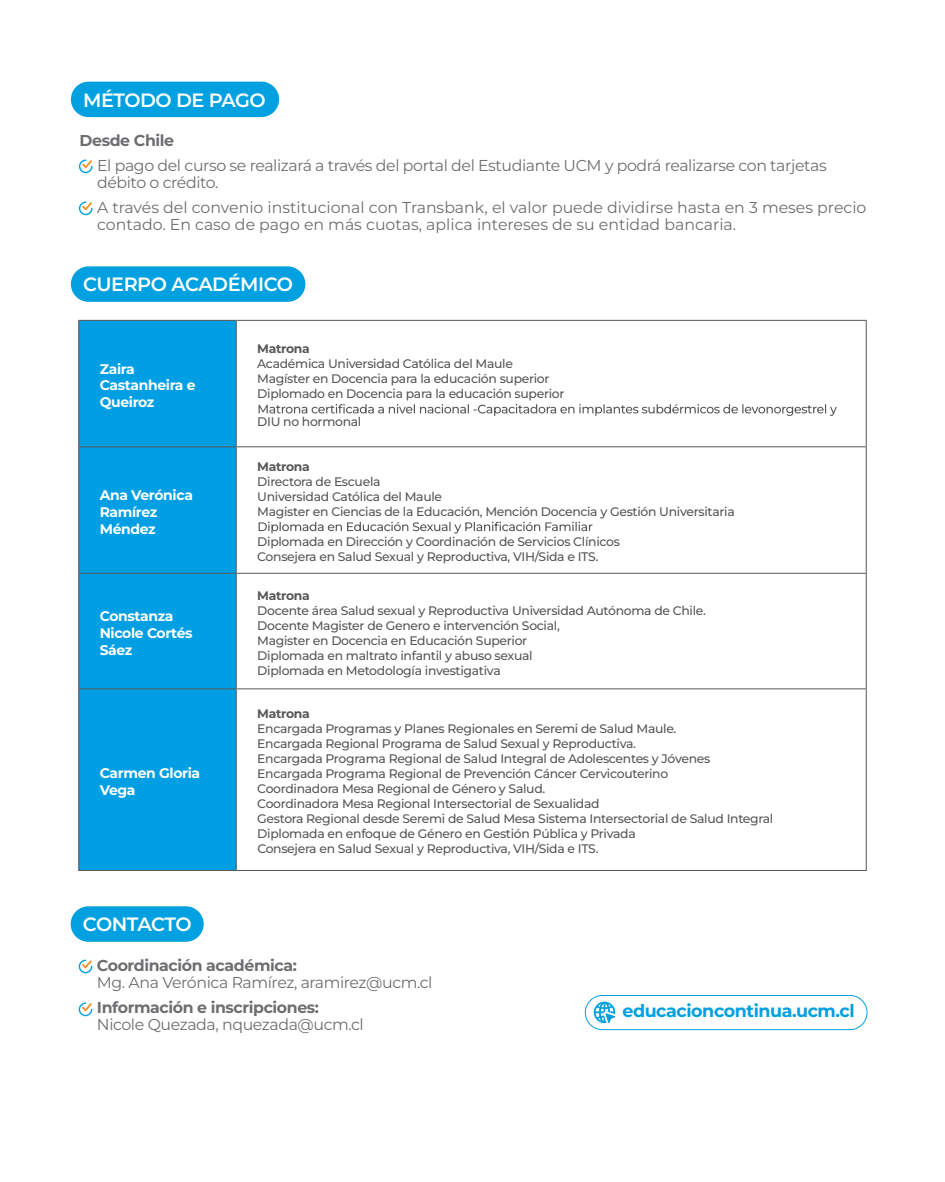
<style>
.page{position:relative;width:945px;height:1182px;background:#fff}
.page>*{position:absolute;margin:0;border:0;box-sizing:border-box;transform-origin:0 0}
.t1{font:600 19.25px "Montserrat";letter-spacing:-.025em;color:#fff}
.t2{font:700 17.5px "Montserrat";letter-spacing:-.025em;color:#01a0e0}
.t3{font:15.75px/16.6px "Montserrat";letter-spacing:-.025em;color:#6d6e71}
.t4{font:15.75px/16.6px "Montserrat";color:#6d6e71}
.t5{font:700 15.75px "Montserrat";letter-spacing:-.025em;color:#6d6e71}
.t6{font:700 13.91px/16.7px "Montserrat";letter-spacing:-.025em;color:#fff}
.t7{font:500 12.42px/15px "Montserrat";letter-spacing:-.025em;color:#575756}
.t8{font:700 12.42px "Montserrat";letter-spacing:-.025em;color:#575756}
</style>
<div class="page">
<div style="left:71px;top:82px;width:208px;height:35px;background:#01a0e0;border-radius:18px"></div>
<svg style="left:79px;top:159px;width:14px;height:14px"></svg>
<svg style="left:79px;top:201px;width:14px;height:14px"></svg>
<div style="left:71px;top:266px;width:234px;height:36px;background:#01a0e0;border-radius:18px"></div>
<div style="left:71px;top:906px;width:133px;height:35px;background:#01a0e0;border-radius:18px"></div>
<svg style="left:79px;top:959px;width:13px;height:14px"></svg>
<svg style="left:79px;top:1002px;width:13px;height:14px"></svg>
<svg style="left:594px;top:1001px;width:21px;height:21px"></svg>
<div style="left:585px;top:994px;width:282px;height:35px;border:1px solid #01a0e0;border-radius:17px"></div>
<div style="left:79px;top:321px;width:157px;height:548px;background:#009fe3"></div>
<hr style="left:78px;top:320px;width:158px;height:1px;background:#575756">
<hr style="left:78px;top:321px;width:1px;height:125px;background:#575756">
<hr style="left:78px;top:446px;width:158px;height:1px;background:#575756">
<hr style="left:78px;top:447px;width:1px;height:125px;background:#575756">
<hr style="left:78px;top:572px;width:158px;height:1px;background:#575756">
<hr style="left:78px;top:573px;width:1px;height:115px;background:#575756">
<hr style="left:78px;top:688px;width:158px;height:1px;background:#575756">
<hr style="left:78px;top:689px;width:1px;height:180px;background:#575756">
<hr style="left:78px;top:869px;width:158px;height:1px;background:#575756">
<hr style="left:236px;top:320px;width:631px;height:1px;background:#575756">
<hr style="left:236px;top:321px;width:1px;height:125px;background:#575756">
<hr style="left:866px;top:321px;width:1px;height:125px;background:#575756">
<hr style="left:236px;top:446px;width:631px;height:1px;background:#575756">
<hr style="left:236px;top:447px;width:1px;height:125px;background:#575756">
<hr style="left:866px;top:447px;width:1px;height:125px;background:#575756">
<hr style="left:236px;top:572px;width:631px;height:1px;background:#575756">
<hr style="left:236px;top:573px;width:1px;height:115px;background:#575756">
<hr style="left:866px;top:573px;width:1px;height:115px;background:#575756">
<hr style="left:236px;top:688px;width:631px;height:1px;background:#575756">
<hr style="left:236px;top:689px;width:1px;height:180px;background:#575756">
<hr style="left:866px;top:689px;width:1px;height:180px;background:#575756">
<hr style="left:236px;top:869px;width:631px;height:1px;background:#575756">
<svg style="left:259px;top:404px;width:578px;height:12px"></svg>
<svg style="left:259px;top:521px;width:333px;height:12px"></svg>
<h1 class="t1" style="left:83px;top:87px;width:184px">MÉTODO DE PAGO</h1>
<p class="t5" style="left:80px;top:130px;width:96px">Desde Chile</p>
<p class="t3" style="left:97px;top:157px;width:731px">El pago del curso se realizará a través del portal del Estudiante UCM y podrá realizarse con tarjetas débito o crédito.</p>
<p class="t4" style="left:97px;top:199px;width:771px">A través del convenio institucional con Transbank, el valor puede dividirse hasta en 3 meses precio contado. En caso de pago en más cuotas, aplica intereses de su entidad bancaria.</p>
<h1 class="t1" style="left:83px;top:272px;width:211px">CUERPO ACADÉMICO</h1>
<p class="t6" style="left:100px;top:360px;width:97px">Zaira<br>Castanheira e<br>Queiroz</p>
<p class="t6" style="left:100px;top:486px;width:95px">Ana Verónica<br>Ramírez<br>Méndez</p>
<p class="t6" style="left:100px;top:607px;width:94px">Constanza<br>Nicole Cortés<br>Sáez</p>
<p class="t6" style="left:100px;top:764px;width:102px">Carmen Gloria<br>Vega</p>
<p class="t8" style="left:257px;top:340px;width:54px">Matrona</p>
<p class="t7" style="left:257px;top:356px;width:309px">Académica Universidad Católica del Maule<br>Magíster en Docencia para la educación superior<br>Diplomado en Docencia para la educación superior</p>
<p class="t7" style="left:257px;top:413px;width:106px">DIU no hormonal</p>
<p class="t8" style="left:257px;top:458px;width:54px">Matrona</p>
<p class="t7" style="left:257px;top:473px;width:479px">Directora de Escuela<br>Universidad Católica del Maule<br>Magister en Ciencias de la Educación, Mención Docencia y Gestión Universitaria</p>
<p class="t7" style="left:257px;top:533px;width:364px">Diplomada en Dirección y Coordinación de Servicios Clínicos<br>Consejera en Salud Sexual y Reproductiva, VIH/Sida e ITS.</p>
<p class="t8" style="left:257px;top:586px;width:54px">Matrona</p>
<p class="t7" style="left:257px;top:602px;width:450px">Docente área Salud sexual y Reproductiva Universidad Autónoma de Chile.<br>Docente Magister de Genero e intervención Social,<br>Magister en Docencia en Educación Superior<br>Diplomada en maltrato infantil y abuso sexual<br>Diplomada en Metodología investigativa</p>
<p class="t8" style="left:257px;top:705px;width:54px">Matrona</p>
<p class="t7" style="left:257px;top:720px;width:518px">Encargada Programas y Planes Regionales en Seremi de Salud Maule.<br>Encargada Regional Programa de Salud Sexual y Reproductiva.<br>Encargada Programa Regional de Salud Integral de Adolescentes y Jóvenes Encargada Programa Regional de Prevención Cáncer Cervicouterino<br>Coordinadora Mesa Regional de Género y Salud.<br>Coordinadora Mesa Regional Intersectorial de Sexualidad<br>Gestora Regional desde Seremi de Salud Mesa Sistema Intersectorial de Salud Integral Diplomada en enfoque de Género en Gestión Pública y Privada<br>Consejera en Salud Sexual y Reproductiva, VIH/Sida e ITS.</p>
<h1 class="t1" style="left:83px;top:911px;width:110px">CONTACTO</h1>
<p class="t5" style="left:97px;top:955px;width:201px">Coordinación académica:</p>
<p class="t3" style="left:97px;top:973px;width:337px">Mg. Ana Verónica Ramírez, aramirez@ucm.cl</p>
<p class="t5" style="left:97px;top:997px;width:224px">Información e inscripciones:</p>
<p class="t3" style="left:97px;top:1015px;width:268px">Nicole Quezada, nquezada@ucm.cl</p>
<h2 class="t2" style="left:622px;top:998px;width:234px">educacioncontinua.ucm.cl</h2>
</div>
